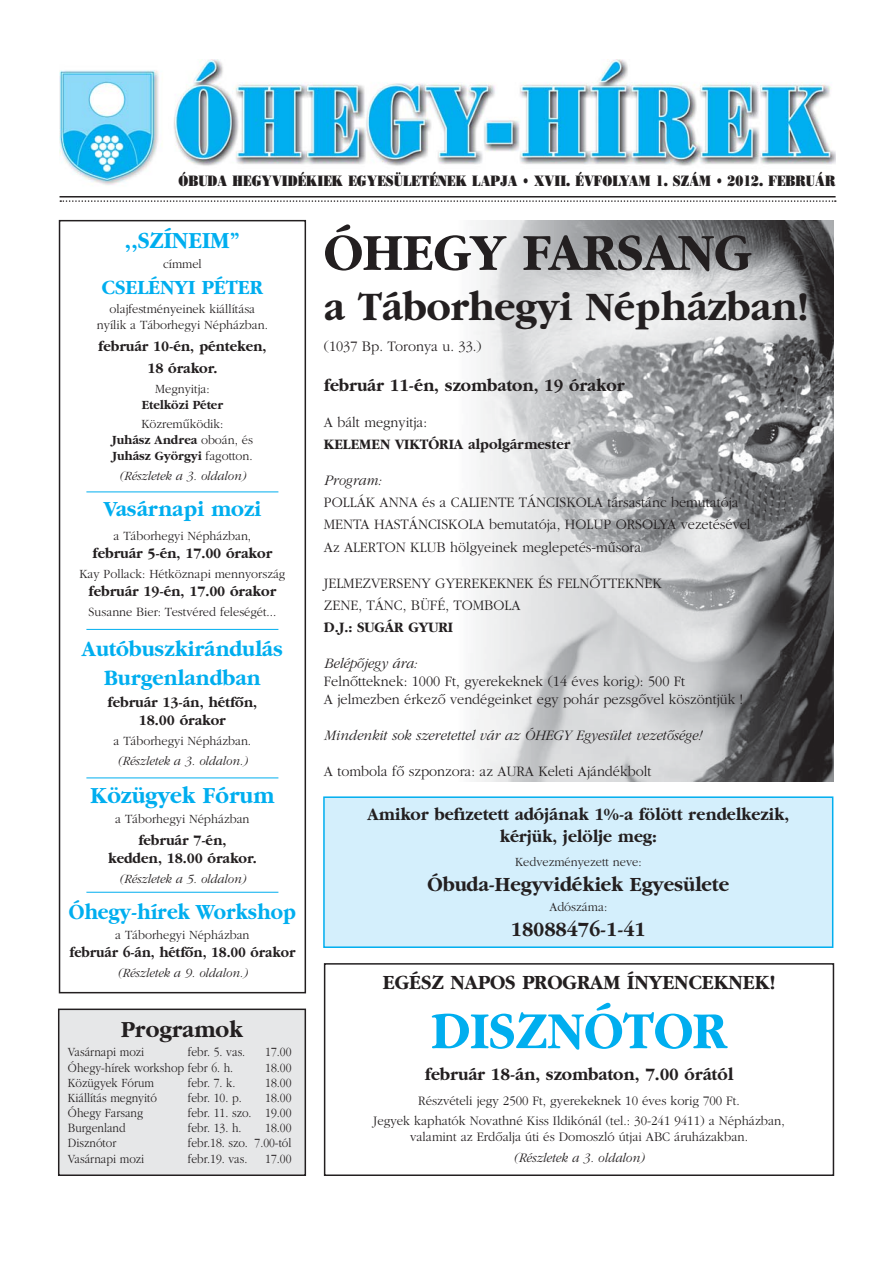
<style>
.page{position:relative;width:893px;height:1263px;background:#fff}
.page>*{position:absolute;margin:0;border:0;box-sizing:border-box;transform-origin:0 0}
.t1{font:54px "Garamond H Bold";color:#231f20;scale:.95 1}
.t2{font:54px "Garamond H Bold";color:#00aeef;scale:.95 1}
.t3{font:42px "Garamond H Bold";color:#231f20;scale:.95 1}
.t4{font:24px "Garamond H Bold";color:#00aeef;scale:.94 1}
.t5{font:24px "Garamond H Bold";color:#00aeef;scale:.95 1}
.t6{font:24px "Garamond H Bold";color:#231f20;scale:.95 1}
.t7{font:22.5px/28.8px "Garamond H Bold";color:#00aeef;text-align:center;scale:.95 1}
.t8{font:22.5px "Garamond H Bold";color:#00aeef;scale:.91 1}
.t9{font:21px "Garamond H Bold";color:#231f20;scale:.95 1}
.t10{font:21px "Garamond H Bold";color:#00aeef;scale:.95 1}
.t11{font:18px/21.6px "Garamond H Bold";color:#231f20;text-align:center;scale:.95 1}
.t12{font:15px/22.2px "Garamond H Light";color:#231f20;scale:.95 1}
.t13{font:15px/18px "Garamond H Bold";color:#231f20;text-align:center;scale:.95 1}
.t14{font:italic 15px "Garamond H Light";color:#231f20;scale:.95 1}
.t15{font:15px "H Bodoni Poster";color:#231f20;scale:.79 1}
.t16{font:15px "Garamond H Bold";color:#231f20;scale:.92 1}
.t17{font:13.5px/20.4px "Garamond H Light";color:#231f20;text-align:center;scale:.95 1}
.t18{font:italic 13.5px "Garamond H Light";color:#231f20;scale:.95 1}
.t19{font:13.05px/15.6px "Garamond H Light";color:#231f20;text-align:center;scale:.95 1}
.t20{font:13.05px "Garamond H Light";color:#231f20;scale:.89 1}
.t21{font:italic 13.05px "Garamond H Light";color:#231f20;scale:.95 1}
.t22{font:13.05px/15.6px "Garamond H Bold";color:#231f20;scale:.95 1}
.s1{font-family:"Garamond H Light"}
</style>
<div class="page">
<img style="left:474px;top:221px;width:359px;height:560px">
<svg style="left:60px;top:200px;width:776px;height:2px"></svg>
<hr style="left:60px;top:196px;width:776px;height:1px;background:#231f20">
<img style="left:60px;top:60px;width:776px;height:125px">
<div style="left:59px;top:220px;width:247px;height:773px;border:2px solid #231f20"></div>
<div style="left:324px;top:797px;width:509px;height:150px;background:#d4effc"></div>
<div style="left:323px;top:796px;width:510px;height:152px;border:2px solid #00aeef"></div>
<div style="left:59px;top:1009px;width:246px;height:166px;background:#e6e7e8"></div>
<div style="left:58px;top:1008px;width:248px;height:168px;border:2px solid #231f20"></div>
<div style="left:324px;top:963px;width:510px;height:213px;border:2px solid #231f20"></div>
<hr style="left:86px;top:491px;width:192px;height:1px;background:#00aeef">
<hr style="left:86px;top:629px;width:192px;height:1px;background:#00aeef">
<hr style="left:86px;top:777px;width:192px;height:1px;background:#00aeef">
<hr style="left:86px;top:892px;width:192px;height:1px;background:#00aeef">
<p class="t15" style="left:179px;top:175px;width:833px">ÓBUDA HEGYVIDÉKIEK EGYESÜLETÉNEK LAPJA • XVII. ÉVFOLYAM 1. SZÁM • 2012. FEBRUÁR</p>
<h3 class="t5" style="left:125px;top:231px;width:122px">,,SZÍNEIM”</h3>
<p class="t19" style="left:163px;top:257px;width:42px">címmel</p>
<h3 class="t10" style="left:102px;top:279px;width:171px">CSELÉNYI PÉTER</h3>
<p class="t19" style="left:97px;top:302px;width:181px">olajfestményeinek kiállítása nyílik a Táborhegyi Népházban.</p>
<p class="t13" style="left:98px;top:337px;width:179px;line-height:21.6px">február 10-én, pénteken,<br>18 órakor.</p>
<p class="t19" style="left:155px;top:382px;width:59px">Megnyitja:</p>
<p class="t22" style="left:142px;top:398px;width:87px">Etelközi Péter</p>
<p class="t19" style="left:141px;top:417px;width:88px">Közremûködik:</p>
<p class="t22" style="left:112px;top:433px;width:150px">Juhász Andrea <span class="s1">oboán, és<br></span>Juhász Györgyi <span class="s1">fagotton.</span></p>
<p class="t21" style="left:119px;top:470px;width:135px">(Részletek a 3. oldalon)</p>
<h3 class="t7" style="left:104px;top:496px;width:167px">Vasárnapi mozi</h3>
<p class="t19" style="left:114px;top:529px;width:146px">a Táborhegyi Népházban,</p>
<p class="t13" style="left:93px;top:545px;width:191px">február 5-én, 17.00 órakor</p>
<p class="t19" style="left:79px;top:567px;width:218px">Kay Pollack: Hétköznapi mennyország</p>
<p class="t13" style="left:89px;top:583px;width:199px">február 19-én, 17.00 órakor</p>
<p class="t19" style="left:89px;top:605px;width:199px">Susanne Bier: Testvéred feleségét...</p>
<h3 class="t7" style="left:82px;top:636px;width:213px">Autóbuszkirándulás<br>Burgenlandban</h3>
<p class="t13" style="left:108px;top:694px;width:159px">február 13-án, hétfôn,<br>18.00 órakor</p>
<p class="t19" style="left:114px;top:734px;width:146px">a Táborhegyi Népházban.</p>
<p class="t21" style="left:117px;top:755px;width:138px">(Részletek a 3. oldalon.)</p>
<h3 class="t4" style="left:91px;top:785px;width:197px">Közügyek Fórum</h3>
<p class="t19" style="left:115px;top:812px;width:143px">a Táborhegyi Népházban</p>
<p class="t13" style="left:108px;top:832px;width:158px">február 7-én,<br>kedden, 18.00 órakor.</p>
<p class="t21" style="left:119px;top:873px;width:135px">(Részletek a 5. oldalon)</p>
<h3 class="t8" style="left:69px;top:903px;width:251px">Óhegy-hírek Workshop</h3>
<p class="t19" style="left:115px;top:928px;width:143px">a Táborhegyi Népházban</p>
<p class="t16" style="left:69px;top:946px;width:247px">február 6-án, hétfôn, 18.00 órakor</p>
<p class="t21" style="left:117px;top:967px;width:138px">(Részletek a 9. oldalon.)</p>
<h3 class="t6" style="left:121px;top:1020px;width:130px">Programok</h3>
<p class="t20" style="left:68px;top:1047px;width:87px">Vasárnapi mozi</p>
<p class="t20" style="left:188px;top:1047px;width:66px">febr. 5. vas.</p>
<p class="t20" style="left:265px;top:1047px;width:31px">17.00</p>
<p class="t20" style="left:68px;top:1062px;width:187px">Óhegy-hírek workshop febr 6. h.</p>
<p class="t20" style="left:265px;top:1062px;width:31px">18.00</p>
<p class="t20" style="left:68px;top:1077px;width:98px">Közügyek Fórum</p>
<p class="t20" style="left:188px;top:1077px;width:55px">febr. 7. k.</p>
<p class="t20" style="left:265px;top:1077px;width:31px">18.00</p>
<p class="t20" style="left:68px;top:1092px;width:101px">Kiállítás megnyitó</p>
<p class="t20" style="left:188px;top:1092px;width:62px">febr. 10. p.</p>
<p class="t20" style="left:265px;top:1092px;width:31px">18.00</p>
<p class="t20" style="left:68px;top:1108px;width:86px">Óhegy Farsang</p>
<p class="t20" style="left:188px;top:1108px;width:118px">febr. 11. szo. 19.00</p>
<p class="t20" style="left:68px;top:1123px;width:66px">Burgenland</p>
<p class="t20" style="left:188px;top:1123px;width:62px">febr. 13. h.</p>
<p class="t20" style="left:265px;top:1123px;width:31px">18.00</p>
<p class="t20" style="left:68px;top:1138px;width:56px">Disznótor</p>
<p class="t20" style="left:188px;top:1138px;width:118px">febr.18. szo. 7.00-tól</p>
<p class="t20" style="left:68px;top:1153px;width:87px">Vasárnapi mozi</p>
<p class="t20" style="left:188px;top:1153px;width:68px">febr.19. vas.</p>
<p class="t20" style="left:265px;top:1153px;width:31px">17.00</p>
<h1 class="t1" style="left:324px;top:231px;width:451px">ÓHEGY FARSANG</h1>
<h2 class="t3" style="left:324px;top:290px;width:512px">a Táborhegyi Népházban!</h2>
<p class="t12" style="left:324px;top:336px;width:168px">(1037 Bp. Toronya u. 33.)</p>
<p class="t11" style="left:324px;top:375px;width:318px">február 11-én, szombaton, 19 órakor</p>
<p class="t12" style="left:324px;top:412px;width:110px">A bált megnyitja:</p>
<p class="t13" style="left:324px;top:436px;width:261px">KELEMEN VIKTÓRIA alpolgármester</p>
<p class="t14" style="left:324px;top:474px;width:62px">Program:</p>
<p class="t12" style="left:324px;top:492px;width:451px">POLLÁK ANNA és a CALIENTE TÁNCISKOLA társastánc bemutatója<br>MENTA HASTÁNCISKOLA bemutatója, HOLUP ORSOLYA vezetésével<br>Az ALERTON KLUB hölgyeinek meglepetés-mûsora</p>
<p class="t12" style="left:324px;top:573px;width:357px">JELMEZVERSENY GYEREKEKNEK ÉS FELNÔTTEKNEK<br>ZENE, TÁNC, BÜFÉ, TOMBOLA</p>
<p class="t13" style="left:324px;top:619px;width:137px">D.J.: SUGÁR GYURI</p>
<p class="t14" style="left:324px;top:657px;width:100px">Belépôjegy ára:</p>
<p class="t12" style="left:324px;top:673px;width:443px;line-height:18px">Felnôtteknek: 1000 Ft, gyerekeknek (14 éves korig): 500 Ft<br>A jelmezben érkezô vendégeinket egy pohár pezsgôvel köszöntjük !</p>
<p class="t14" style="left:324px;top:729px;width:399px">Mindenkit sok szeretettel vár az ÓHEGY Egyesület vezetôsége!</p>
<p class="t12" style="left:324px;top:761px;width:346px">A tombola fô szponzora: az AURA Keleti Ajándékbolt</p>
<p class="t11" style="left:367px;top:805px;width:445px">Amikor befizetett adójának 1%-a fölött rendelkezik, kérjük, jelölje meg:</p>
<p class="t19" style="left:515px;top:855px;width:135px">Kedvezményezett neve:</p>
<h3 class="t9" style="left:428px;top:876px;width:319px">Óbuda-Hegyvidékiek Egyesülete</h3>
<p class="t19" style="left:549px;top:900px;width:62px">Adószáma:</p>
<h3 class="t9" style="left:511px;top:921px;width:143px">18088476-1-41</h3>
<h3 class="t9" style="left:383px;top:974px;width:415px">EGÉSZ NAPOS PROGRAM ÍNYENCEKNEK!</h3>
<h1 class="t2" style="left:431px;top:1010px;width:313px">DISZNÓTOR</h1>
<p class="t11" style="left:425px;top:1065px;width:326px">február 18-án, szombaton, 7.00 órától</p>
<p class="t17" style="left:373px;top:1091px;width:435px">Részvételi jegy 2500 Ft, gyerekeknek 10 éves korig 700 Ft.<br>Jegyek kaphatók Novathné Kiss Ildikónál (tel.: 30-241 9411) a Népházban,</p>
<p class="t17" style="left:410px;top:1128px;width:357px">valamint az Erdôalja úti és Domoszló útjai ABC áruházakban.</p>
<p class="t18" style="left:513px;top:1152px;width:139px">(Részletek a 3. oldalon)</p>
</div>
